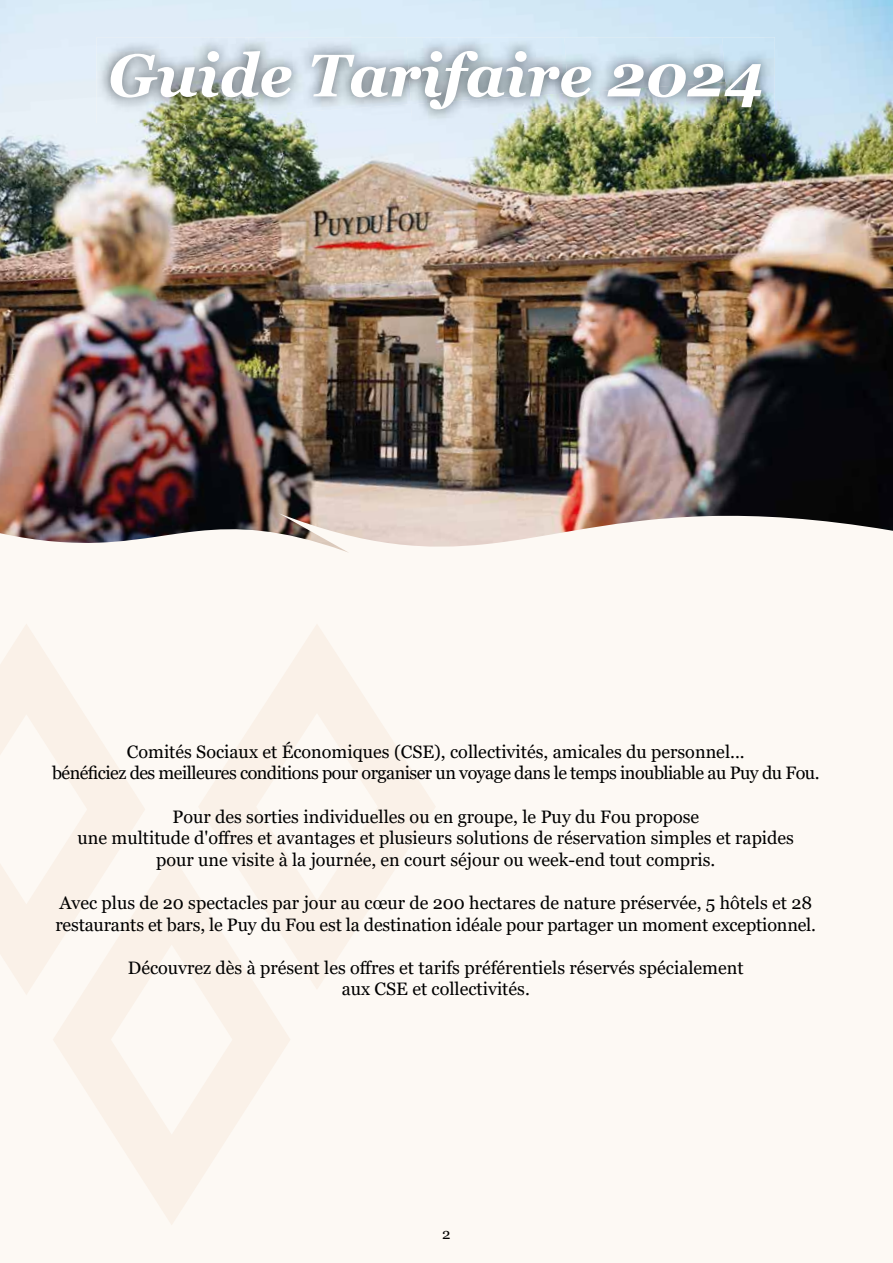
<style>
.page{position:relative;width:893px;height:1263px;background:#fdf9f4}
.page>*{position:absolute;margin:0;border:0;box-sizing:border-box;transform-origin:0 0}
.t1{font:italic 700 60px "Georgia";color:#fff}
.t2{font:18px/21.6px "Georgia";color:#000;text-align:center}
.t3{font:18px/21.6px "Georgia";letter-spacing:-.03em;color:#000;text-align:center}
.t4{font:15px "Georgia";color:#000}
</style>
<div class="page">
<img style="left:0;top:0;width:893px;height:552px">
<img style="left:97px;top:37px;width:151px;height:86px">
<img style="left:248px;top:37px;width:158px;height:67px">
<img style="left:406px;top:37px;width:158px;height:67px">
<img style="left:564px;top:37px;width:158px;height:45px">
<img style="left:722px;top:37px;width:53px;height:86px">
<img style="left:140px;top:104px;width:271px;height:19px">
<img style="left:411px;top:82px;width:317px;height:41px">
<svg style="left:199px;top:625px;width:236px;height:364px"></svg>
<svg style="left:0;top:624px;width:145px;height:370px"></svg>
<svg style="left:53px;top:854px;width:238px;height:371px"></svg>
<h1 class="t1" style="left:108px;top:37px;width:657px">Guide Tarifaire 2024</h1>
<p class="t3" style="left:52px;top:741px;width:769px">Comités Sociaux et Économiques (CSE), collectivités, amicales du personnel...<br>bénéficiez des meilleures conditions pour organiser un voyage dans le temps inoubliable au Puy du Fou.</p>
<p class="t2" style="left:77px;top:806px;width:718px">Pour des sorties individuelles ou en groupe, le Puy du Fou propose<br>une multitude d'offres et avantages et plusieurs solutions de réservation simples et rapides pour une visite à la journée, en court séjour ou week-end tout compris.</p>
<p class="t2" style="left:55px;top:892px;width:762px;text-align:left">Avec plus de 20 spectacles par jour au cœur de 200 hectares de nature préservée, 5 hôtels et 28 restaurants et bars, le Puy du Fou est la destination idéale pour partager un moment exceptionnel.</p>
<p class="t2" style="left:128px;top:957px;width:617px">Découvrez dès à présent les offres et tarifs préférentiels réservés spécialement aux CSE et collectivités.</p>
<p class="t4" style="left:442px;top:1224px;width:10px">2</p>
</div>
